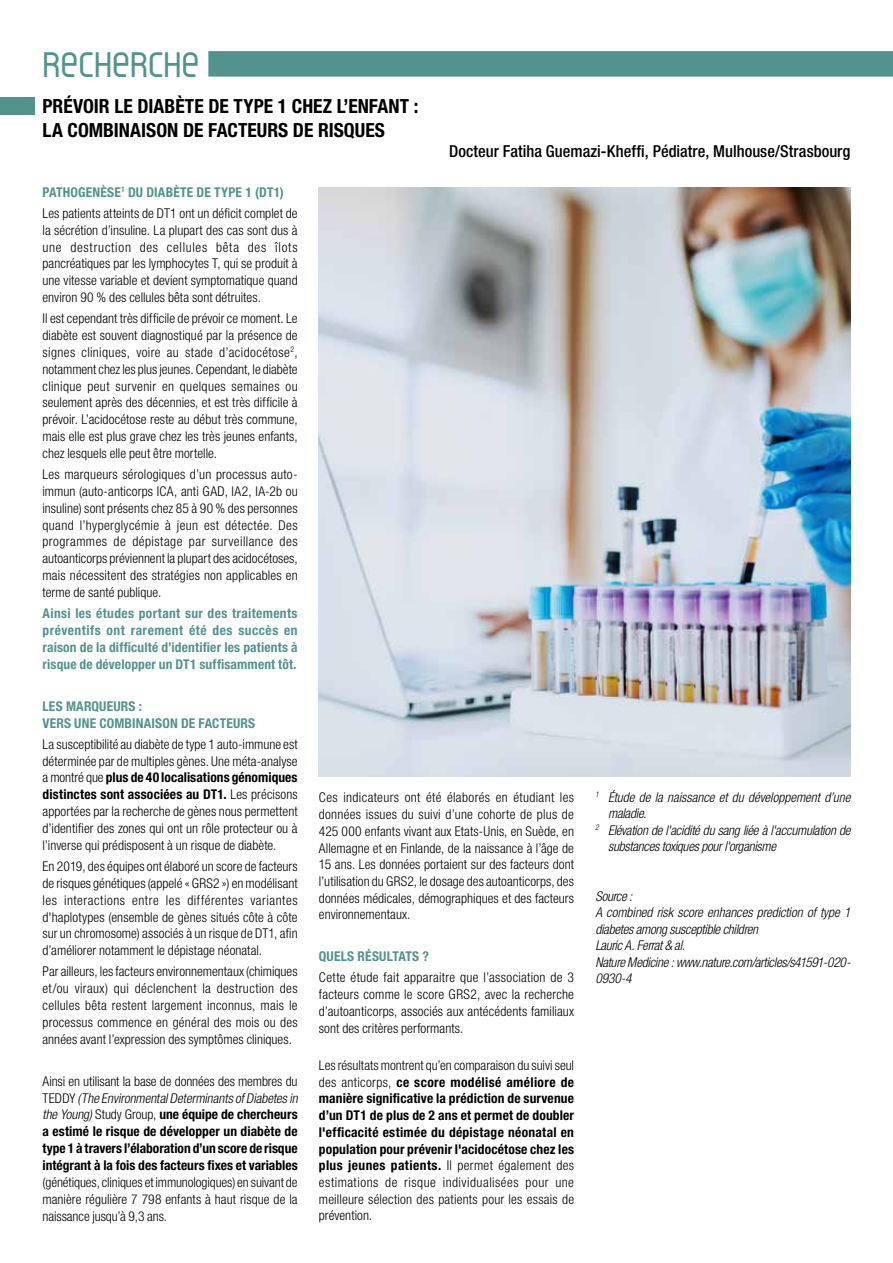
<style>
.page{position:relative;width:893px;height:1263px;background:#fff}
.page>*{position:absolute;margin:0;border:0;box-sizing:border-box;transform-origin:0 0}
.t1{font:36px "Reflex";color:#52938e}
.t2{font:700 condensed 19.5px/23.4px "Helvetica Neue LT Pro";color:#000}
.t3{font:500 condensed 16.5px "Helvetica Neue LT Pro";color:#000}
.t4{font:300 condensed 13.5px/16.8px "Helvetica Neue LT Pro";letter-spacing:.005em;color:#000;text-align:justify}
.t5{font:700 condensed 13.5px/16.6px "Helvetica Neue LT Pro";letter-spacing:.005em;color:#000}
.t6{font:italic 300 condensed 13.5px/16.5px "Helvetica Neue LT Std";letter-spacing:-.015em;color:#000}
.t7{font:700 condensed 13.5px/16.8px "Helvetica Neue LT Pro";letter-spacing:.01em;color:#52938e;text-align:justify}
.s1{font-weight:700;color:#52938e}
.s2{font-weight:700}
.s3{font-weight:300}
.s4{font-weight:300;font-style:italic}
</style>
<div class="page">
<div style="left:208px;top:51px;width:685px;height:26px;background:#52938e"></div>
<div style="left:0;top:98px;width:34px;height:17px;background:#52938e"></div>
<img style="left:319px;top:187px;width:531px;height:589px">
<h1 class="t1" style="left:43px;top:34px;width:159px">RECHERCHE</h1>
<h2 class="t2" style="left:43px;top:95px;width:378px">PRÉVOIR LE DIABÈTE DE TYPE 1 CHEZ L’ENFANT :<br>LA COMBINAISON DE FACTEURS DE RISQUES</h2>
<p class="t3" style="left:449px;top:141px;width:403px">Docteur Fatiha Guemazi-Kheffi, Pédiatre, Mulhouse/Strasbourg</p>
<p class="t4" style="left:43px;top:181px;width:257px;line-height:21.1px"><span class="s1">PATHOGENÈSE</span><sup>1</sup> <span class="s1">DU DIABÈTE DE TYPE 1 (DT1)<br></span>Les patients atteints de DT1 ont un déficit complet de</p>
<p class="t4" style="left:43px;top:221px;width:257px">la sécrétion d’insuline. La plupart des cas sont dus à une destruction des cellules bêta des îlots pancréatiques par les lymphocytes T, qui se produit à une vitesse variable et devient symptomatique quand environ 90 % des cellules bêta sont détruites.</p>
<p class="t4" style="left:43px;top:310px;width:257px">Il est cependant très difficile de prévoir ce moment. Le diabète est souvent diagnostiqué par la présence de signes cliniques, voire au stade d’acidocétose<sup>2</sup>, notamment chez les plus jeunes. Cependant, le diabète clinique peut survenir en quelques semaines ou seulement après des décennies, et est très difficile à prévoir. L’acidocétose reste au début très commune, mais elle est plus grave chez les très jeunes enfants, chez lesquels elle peut être mortelle.</p>
<p class="t4" style="left:43px;top:466px;width:257px">Les marqueurs sérologiques d’un processus auto&shy;immun (auto-anticorps ICA, anti GAD, IA2, IA-2b ou insuline) sont présents chez 85 à 90 % des personnes quand l’hyperglycémie à jeun est détectée. Des programmes de dépistage par surveillance des autoanticorps préviennent la plupart des acidocétoses, mais nécessitent des stratégies non applicables en terme de santé publique.</p>
<p class="t7" style="left:43px;top:605px;width:257px">Ainsi les études portant sur des traitements préventifs ont rarement été des succès en raison de la difficulté d’identifier les patients à risque de développer un DT1 suffisamment tôt.</p>
<p class="t7" style="left:43px;top:698px;width:214px">LES MARQUEURS :<br>VERS UNE COMBINAISON DE FACTEURS</p>
<p class="t4" style="left:43px;top:735px;width:257px">La susceptibilité au diabète de type 1 auto-immune est déterminée par de multiples gènes. Une méta-analyse a montré que <span class="s2">plus de 40 localisations génomiques distinctes sont associées au DT1.</span> Les précisons apportées par la recherche de gènes nous permettent d’identifier des zones qui ont un rôle protecteur ou à l’inverse qui prédisposent à un risque de diabète.</p>
<p class="t4" style="left:43px;top:858px;width:257px">En 2019, des équipes ont élaboré un score de facteurs de risques génétiques (appelé « GRS2 ») en modélisant les interactions entre les différentes variantes d'haplotypes (ensemble de gènes situés côte à côte sur un chromosome) associés à un risque de DT1, afin d’améliorer notamment le dépistage néonatal.</p>
<p class="t4" style="left:43px;top:963px;width:257px">Par ailleurs, les facteurs environnementaux (chimiques et/ou viraux) qui déclenchent la destruction des cellules bêta restent largement inconnus, mais le processus commence en général des mois ou des années avant l’expression des symptômes cliniques.</p>
<p class="t5" style="left:43px;top:1073px;width:259px"><span class="s3">Ainsi en utilisant la base de données des membres du T E D D Y</span> <span class="s4">(The EnvironmentalDeterminantsofDiabetesin the Young)</span> <span class="s3">Study Group,</span> une équipe de chercheurs a estimé le risque de développer un diabète de type 1 à travers l’élaboration d’un score de risque intégrant à la fois des facteurs fixes et variables</p>
<p class="t4" style="left:43px;top:1173px;width:257px">(génétiques, cliniques et immunologiques) en suivant de manière régulière 7 798 enfants à haut risque de la naissance jusqu’à 9,3 ans.</p>
<p class="t4" style="left:319px;top:789px;width:257px">Ces indicateurs ont été élaborés en étudiant les données issues du suivi d’une cohorte de plus de 425 000 enfants vivant aux Etats-Unis, en Suède, en Allemagne et en Finlande, de la naissance à l’âge de 15 ans. Les données portaient sur des facteurs dont l’utilisation du GRS2, le dosage des autoanticorps, des données médicales, démographiques et des facteurs environnementaux.</p>
<p class="t7" style="left:319px;top:948px;width:112px">QUELS RÉSULTATS ?</p>
<p class="t4" style="left:319px;top:969px;width:257px">Cette étude fait apparaitre que l’association de 3 facteurs comme le score GRS2, avec la recherche d’autoanticorps, associés aux antécédents familiaux sont des critères performants.</p>
<p class="t5" style="left:319px;top:1057px;width:257px;text-align:justify"><span class="s3">Les résultats montrent qu’en comparaison du suivi seul des anticorps,</span> ce score modélisé améliore de manière significative la prédiction de survenue d’un DT1 de plus de 2 ans et permet de doubler l'efficacité estimée du dépistage néonatal en population pour prévenir l'acidocétose chez les plus jeunes patients. <span class="s3">Il permet également des estimations de risque individualisées pour une meilleure sélection des patients pour les essais de prévention.</span></p>
<p class="t6" style="left:595px;top:789px;width:257px"><sup>1</sup> Étude de la naissance et du développement d’une</p>
<p class="t6" style="left:608px;top:805px;width:40px">maladie.</p>
<p class="t6" style="left:595px;top:822px;width:257px"><sup>2</sup> Elévation de l'acidité du sang liée à l'accumulation de</p>
<p class="t6" style="left:608px;top:838px;width:170px">substances toxiques pour l'organisme</p>
<p class="t6" style="left:595px;top:888px;width:257px">Source :<br>A combined risk score enhances prediction of type 1 diabetes among susceptible children<br>Lauric A. Ferrat &amp; al.<br>Nature Medicine : www.nature.com/articles/s41591-020-<br>0930-4</p>
</div>
